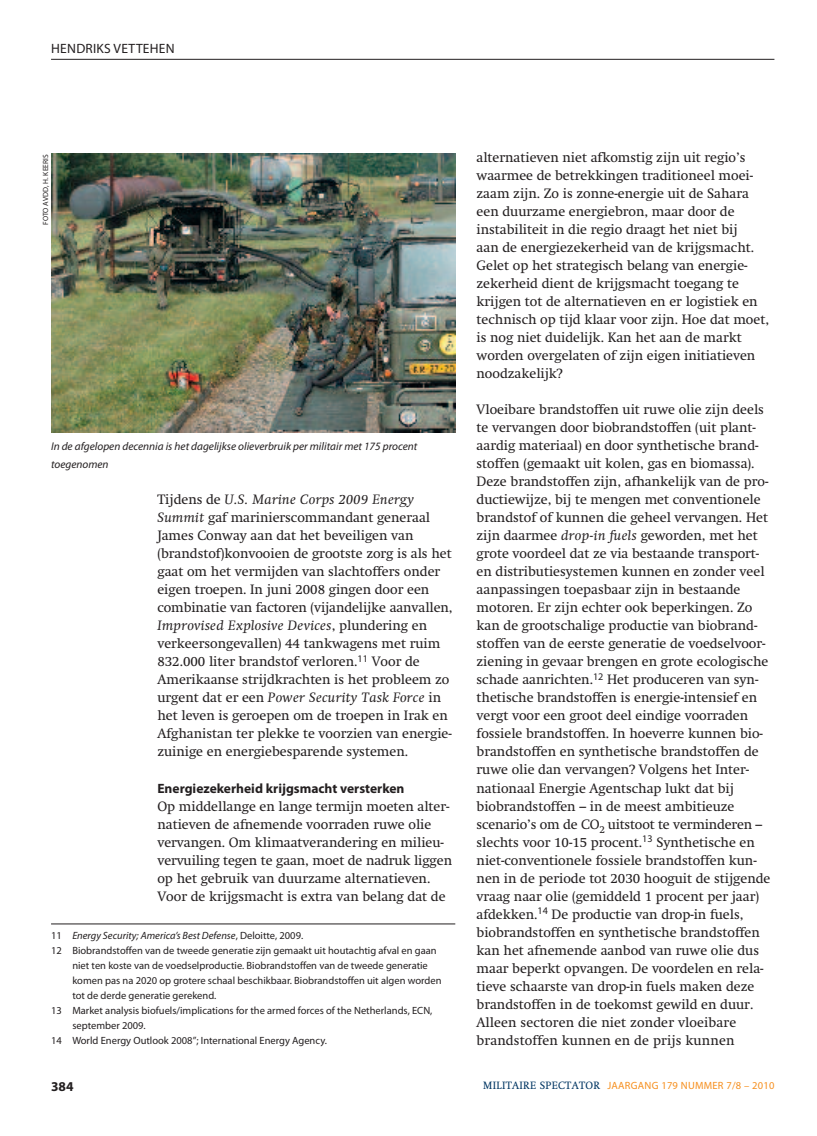
<style>
.page{position:relative;width:817px;height:1136px;background:#fff}
.page>*{position:absolute;margin:0;border:0;box-sizing:border-box;transform-origin:0 0}
.t1{font:13.5px/18px "Swift";color:#231f20}
.t2{font:700 13.5px "Myriad Pro";color:#231f20}
.t3{font:13.5px "Myriad Pro";letter-spacing:.02em;color:#231f20}
.t4{font:italic 11.25px/18px "Myriad Pro";color:#231f20}
.t5{font:10.5px "Myriad Pro";color:#231f20}
.t6{font:italic 10.5px "Myriad Pro";color:#231f20}
.t7{font:10.5px "Myriad Pro";letter-spacing:.025em;color:#f68f1e}
.t8{font:7.5px "Myriad Pro";letter-spacing:.02em;color:#231f20}
.s1{font-style:italic}
.s2{font-style:normal}
.s3{font-family:"Swift";color:#003562}
</style>
<div class="page">
<hr style="left:51px;top:59px;width:723px;height:1px;background:#231f20">
<hr style="left:51px;top:923px;width:404px;height:1px;background:#231f20">
<img style="left:51px;top:154px;width:404px;height:278px">
<p class="t3" style="left:51px;top:43px;width:125px">HENDRIKS VETTEHEN</p>
<p class="t8" style="left:43px;top:225px;width:73px;rotate:-90deg">FOTO AVDD, H. KEERIS</p>
<p class="t4" style="left:51px;top:438px;width:368px">In de afgelopen decennia is het dagelijkse olieverbruik per militair met 175 procent toegenomen</p>
<p class="t1" style="left:157px;top:492px;width:297px">Tijdens de <span class="s1">U.S. Marine Corps 2009 Energy Summit</span> gaf marinierscommandant generaal James Conway aan dat het beveiligen van (brandstof)konvooien de grootste zorg is als het gaat om het vermijden van slachtoffers onder eigen troepen. In juni 2008 gingen door een combinatie van factoren (vijandelijke aanvallen, <span class="s1">Improvised Explosive Devices</span>, plundering en verkeersongevallen) 44 tankwagens met ruim 832.000 liter brandstof verloren.<sup>11</sup> Voor de Amerikaanse strijdkrachten is het probleem zo urgent dat er een <span class="s1">Power Security Task Force</span> in het leven is geroepen om de troepen in Irak en Afghanistan ter plekke te voorzien van energie&shy;zuinige en energiebesparende systemen.</p>
<p class="t2" style="left:157px;top:782px;width:248px">Energiezekerheid krijgsmacht versterken</p>
<p class="t1" style="left:157px;top:798px;width:296px">Op middellange en lange termijn moeten alter&shy;natieven de afnemende voorraden ruwe olie vervangen. Om klimaatverandering en milieu&shy;vervuiling tegen te gaan, moet de nadruk liggen op het gebruik van duurzame alternatieven.<br>Voor de krijgsmacht is extra van belang dat de</p>
<p class="t6" style="left:51px;top:931px;width:254px"><span class="s2">11</span> Energy Security; America’s Best Defense<span class="s2">, Deloitte, 2009.</span></p>
<p class="t5" style="left:51px;top:946px;width:387px">12 Biobrandstoffen van de tweede generatie zijn gemaakt uit houtachtig afval en gaan</p>
<p class="t5" style="left:72px;top:961px;width:357px">niet ten koste van de voedselproductie. Biobrandstoffen van de tweede generatie</p>
<p class="t5" style="left:72px;top:976px;width:370px">komen pas na 2020 op grotere schaal beschikbaar. Biobrandstoffen uit algen worden</p>
<p class="t5" style="left:72px;top:991px;width:145px">tot de derde generatie gerekend.</p>
<p class="t5" style="left:51px;top:1006px;width:383px">13 Market analysis biofuels/implications for the armed forces of the Netherlands, ECN,</p>
<p class="t5" style="left:72px;top:1021px;width:75px">september 2009.</p>
<p class="t5" style="left:51px;top:1036px;width:277px">14 World Energy Outlook 2008”; International Energy Agency.</p>
<p class="t1" style="left:476px;top:150px;width:294px">alternatieven niet afkomstig zijn uit regio’s waarmee de betrekkingen traditioneel moei&shy;zaam zijn. Zo is zonne-energie uit de Sahara een duurzame energiebron, maar door de instabiliteit in die regio draagt het niet bij<br>aan de energiezekerheid van de krijgsmacht.<br>Gelet op het strategisch belang van energie&shy;zekerheid dient de krijgsmacht toegang te krijgen tot de alternatieven en er logistiek en technisch op tijd klaar voor zijn. Hoe dat moet, is nog niet duidelijk. Kan het aan de markt worden overgelaten of zijn eigen initiatieven noodzakelijk?</p>
<p class="t1" style="left:476px;top:402px;width:295px">Vloeibare brandstoffen uit ruwe olie zijn deels te vervangen door biobrandstoffen (uit plant&shy;aardig materiaal) en door synthetische brand&shy;stoffen (gemaakt uit kolen, gas en biomassa).<br>Deze brandstoffen zijn, afhankelijk van de pro&shy;ductiewijze, bij te mengen met conventionele brandstof of kunnen die geheel vervangen. Het zijn daarmee <span class="s1">drop-in fuels</span> geworden, met het grote voordeel dat ze via bestaande transport&shy;en distributiesystemen kunnen en zonder veel aanpassingen toepasbaar zijn in bestaande motoren. Er zijn echter ook beperkingen. Zo kan de grootschalige productie van biobrand&shy;stoffen van de eerste generatie de voedselvoor&shy;ziening in gevaar brengen en grote ecologische schade aanrichten.<sup>12</sup> Het produceren van syn&shy;thetische brandstoffen is energie-intensief en vergt voor een groot deel eindige voorraden fossiele brandstoffen. In hoeverre kunnen bio&shy;brandstoffen en synthetische brandstoffen de ruwe olie dan vervangen? Volgens het Inter&shy;nationaal Energie Agentschap lukt dat bij biobrandstoffen – in de meest ambitieuze scenario’s om de CO<sub>2</sub> uitstoot te verminderen – slechts voor 10-15 procent.<sup>13</sup> Synthetische en niet-conventionele fossiele brandstoffen kun&shy;nen in de periode tot 2030 hooguit de stijgende vraag naar olie (gemiddeld 1 procent per jaar) afdekken.<sup>14</sup> De productie van drop-in fuels, biobrandstoffen en synthetische brandstoffen kan het afnemende aanbod van ruwe olie dus maar beperkt opvangen. De voordelen en rela&shy;tieve schaarste van drop-in fuels maken deze brandstoffen in de toekomst gewild en duur.<br>Alleen sectoren die niet zonder vloeibare brandstoffen kunnen en de prijs kunnen</p>
<p class="t2" style="left:51px;top:1081px;width:24px">384</p>
<p class="t7" style="left:483px;top:1080px;width:292px"><span class="s3">MILITAIRE SPECTATOR</span> JAARGANG 179 NUMMER 7/8 – 2010</p>
</div>
